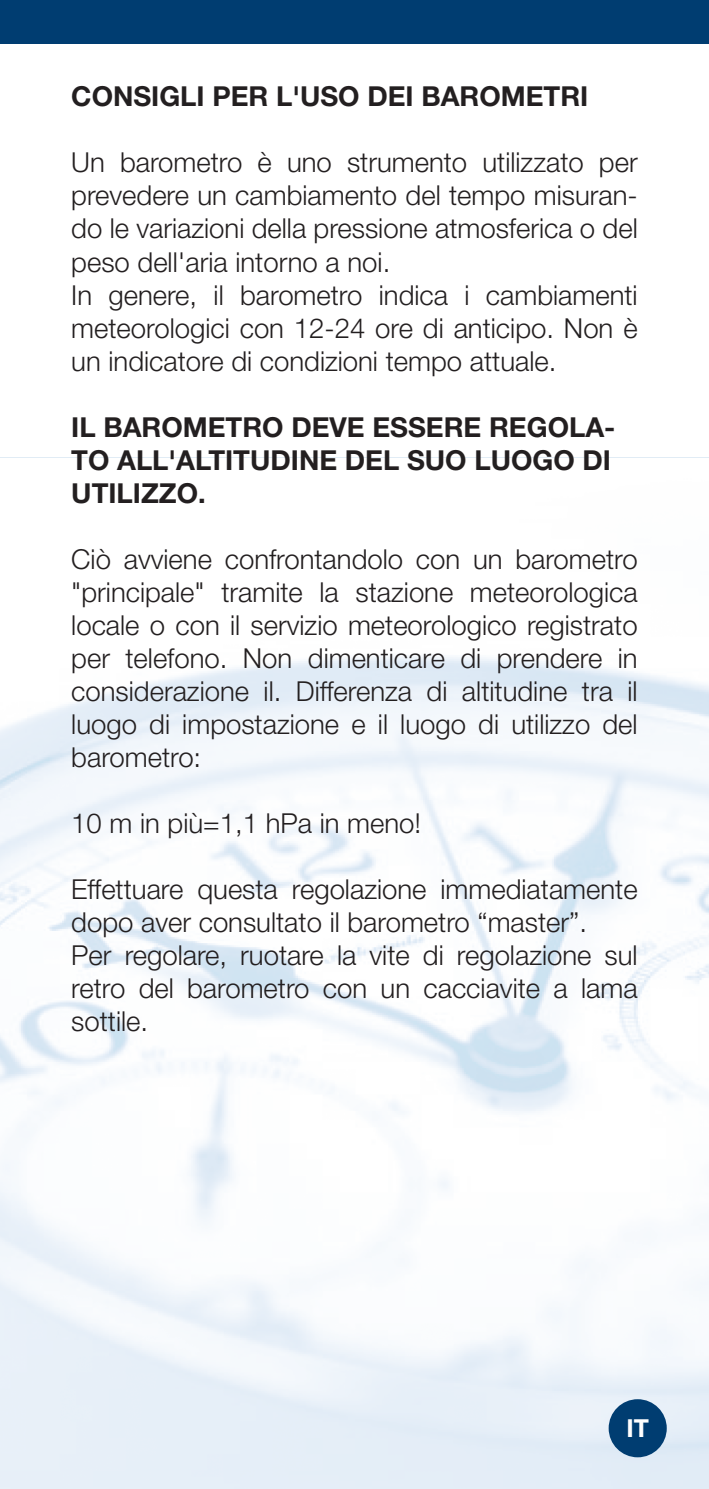
<style>
.page{position:relative;width:709px;height:1489px;background:#fff}
.page>*{position:absolute;margin:0;border:0;box-sizing:border-box;transform-origin:0 0}
.t1{font:300 27.5px/33px "Helvetica Neue LT Pro";color:#231f20}
.t2{font:700 27.5px/33px "Helvetica Neue LT Pro";color:#231f20}
.t3{font:700 24.75px "Helvetica Neue LT Pro";color:#fff}
</style>
<div class="page">
<img style="left:0;top:457px;width:709px;height:1031px">
<div style="left:0;top:0;width:709px;height:43px;background:#003d71"></div>
<div style="left:608px;top:1398px;width:58px;height:59px;background:#003d71;border-radius:50%"></div>
<p class="t2" style="left:71px;top:79px;width:518px">CONSIGLI PER L'USO DEI BAROMETRI</p>
<p class="t1" style="left:71px;top:146px;width:568px">Un barometro è uno strumento utilizzato per prevedere un cambiamento del tempo misuran&shy;do le variazioni della pressione atmosferica o del peso dell'aria intorno a noi.<br>In genere, il barometro indica i cambiamenti meteorologici con 12-24 ore di anticipo. Non è un indicatore di condizioni tempo attuale.</p>
<p class="t2" style="left:71px;top:409px;width:545px">IL BAROMETRO DEVE ESSERE REGOLA-<br>TO ALL'ALTITUDINE DEL SUO LUOGO DI<br>UTILIZZO.</p>
<p class="t1" style="left:71px;top:542px;width:568px;text-align:justify">Ciò avviene confrontandolo con un barometro "principale" tramite la stazione meteorologica locale o con il servizio meteorologico registrato per telefono. Non dimenticare di prendere in considerazione il. Differenza di altitudine tra il luogo di impostazione e il luogo di utilizzo del barometro:</p>
<p class="t1" style="left:71px;top:806px;width:351px">10 m in più=1,1 hPa in meno!</p>
<p class="t1" style="left:71px;top:872px;width:568px">Effettuare questa regolazione immediatamente dopo aver consultato il barometro “master”.<br>Per regolare, ruotare la vite di regolazione sul retro del barometro con un cacciavite a lama sottile.</p>
<p class="t3" style="left:626px;top:1412px;width:24px">IT</p>
</div>
